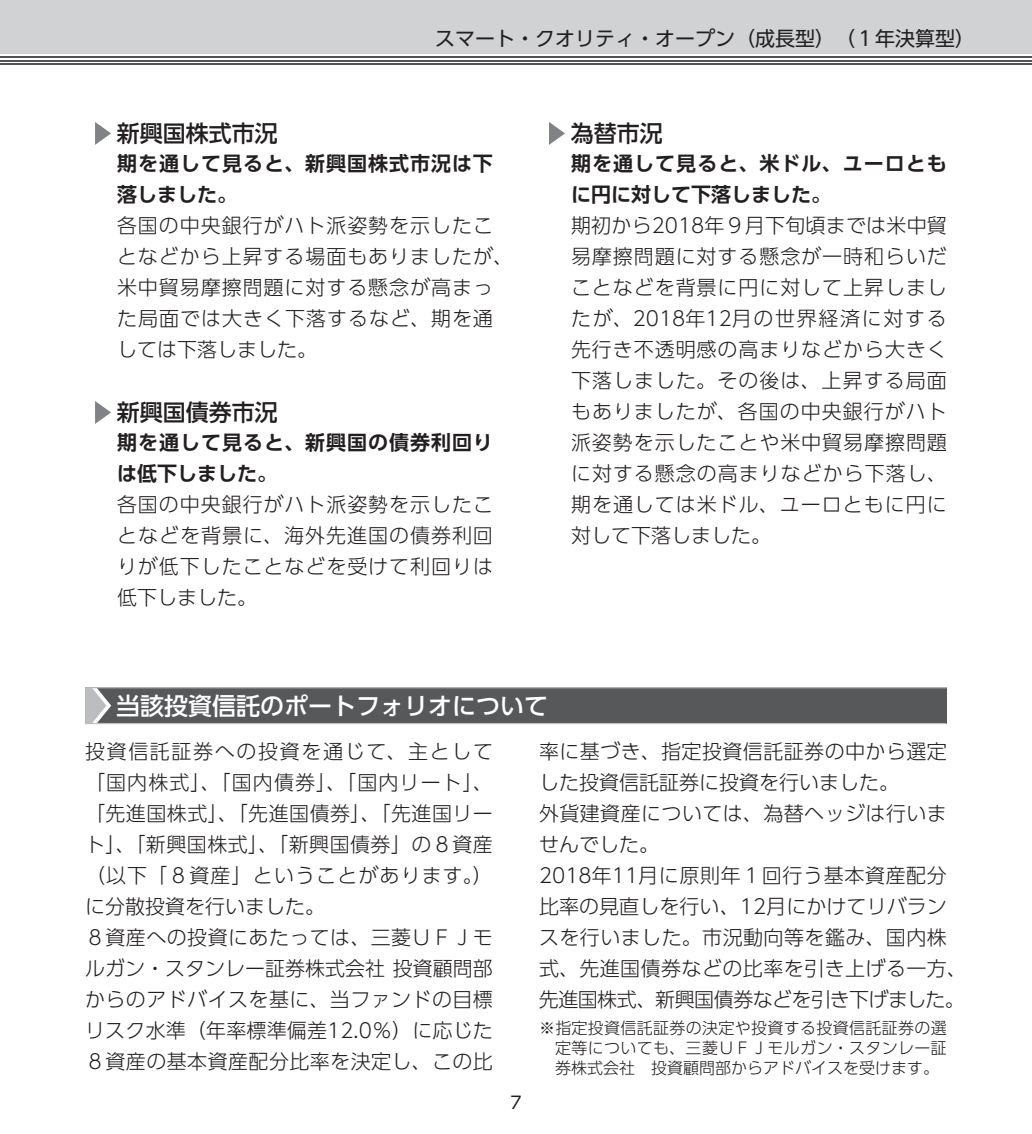
<style>
.page{position:relative;width:1032px;height:1134px;background:#fff}
.page>*{position:absolute;margin:0;border:0;box-sizing:border-box;transform-origin:0 0}
.t1{font:24px "UD Shin Go Pro Medium 90 msp RKSJ H";color:#fff}
.t2{font:23px "UD Shin Go Pro Medium 90 msp RKSJ H";color:#231f20}
.t3{font:20px/31px "UD Shin Go Pro Light 90 msp RKSJ H";letter-spacing:.02em;color:#231f20;text-align:justify}
.t4{font:20px/31px "UD Shin Go Pro Light 90 msp RKSJ H";letter-spacing:.045em;color:#231f20}
.t5{font:20px/31px "UD Shin Go Pro De Bold 90 msp RKSJ H";letter-spacing:.05em;color:#231f20}
.t6{font:20px "UD Shin Go Pro Regular 90 msp RKSJ H";color:#231f20}
.t7{font:17px "UD Shin Go Pro Regular 90 msp RKSJ H";color:#231f20}
.t8{font:16px/20px "UD Shin Go Pro Light 90 msp RKSJ H";letter-spacing:.01em;color:#231f20;text-align:justify}
</style>
<div class="page">
<div style="left:0;top:0;width:1032px;height:54px;background:#d1d2d4"></div>
<hr style="left:0;top:63px;width:1032px;height:2px;background:#535355">
<hr style="left:0;top:60px;width:1032px;height:1px;background:#535355">
<hr style="left:0;top:56px;width:1032px;height:2px;background:#535355">
<svg style="left:95px;top:122px;width:16px;height:23px"></svg>
<svg style="left:95px;top:401px;width:16px;height:23px"></svg>
<svg style="left:549px;top:122px;width:16px;height:23px"></svg>
<div style="left:85px;top:688px;width:862px;height:36px;background:#57585a"></div>
<hr style="left:85px;top:723px;width:861px;height:1px;background:#bcbdc0">
<hr style="left:85px;top:687px;width:862px;height:1px;background:#bcbdc0">
<svg style="left:85px;top:688px;width:26px;height:35px"></svg>
<p class="t6" style="left:435px;top:31px;width:541px">スマート・クオリティ・オープン（成長型）（１年決算型）</p>
<p class="t2" style="left:117px;top:125px;width:162px">新興国株式市況</p>
<p class="t5" style="left:117px;top:150px;width:377px">期を通して見ると、新興国株式市況は下落しました。</p>
<p class="t4" style="left:117px;top:212px;width:397px">各国の中央銀行がハト派姿勢を示したことなどから上昇する場面もありましたが、米中貿易摩擦問題に対する懸念が高まった局面では大きく下落するなど、期を通しては下落しました。｠</p>
<p class="t2" style="left:117px;top:404px;width:162px">新興国債券市況</p>
<p class="t5" style="left:117px;top:429px;width:377px">期を通して見ると、新興国の債券利回りは低下しました。</p>
<p class="t3" style="left:117px;top:491px;width:377px">各国の中央銀行がハト派姿勢を示したことなどを背景に、海外先進国の債券利回りが低下したことなどを受けて利回りは低下しました。</p>
<p class="t2" style="left:571px;top:125px;width:93px">為替市況</p>
<p class="t5" style="left:571px;top:150px;width:377px">期を通して見ると、米ドル、ユーロともに円に対して下落しました。</p>
<p class="t3" style="left:571px;top:212px;width:377px">期初から2018年９月下旬頃までは米中貿易摩擦問題に対する懸念が一時和らいだことなどを背景に円に対して上昇しましたが、2018年12月の世界経済に対する先行き不透明感の高まりなどから大きく下落しました。その後は、上昇する局面もありましたが、各国の中央銀行がハト派姿勢を示したことや米中貿易摩擦問題に対する懸念の高まりなどから下落し、期を通しては米ドル、ユーロともに円に対して下落しました。</p>
<p class="t1" style="left:116px;top:697px;width:434px">当該投資信託のポートフォリオについて</p>
<p class="t3" style="left:85px;top:738px;width:409px;text-align:left">投資信託証券への投資を通じて、主として「国内株式」、「国内債券」、「国内リート」、「先進国株式」、「先進国債券」、「先進国リート」、「新興国株式」、「新興国債券」の８資産（以下「８資産」ということがあります。）に分散投資を行いました。<br>８資産への投資にあたっては、三菱ＵＦＪモルガン・スタンレー証券株式会社 投資顧問部からのアドバイスを基に、当ファンドの目標リスク水準（年率標準偏差12.0％）に応じた<br>８資産の基本資産配分比率を決定し、この比</p>
<p class="t3" style="left:539px;top:738px;width:430px;text-align:left">率に基づき、指定投資信託証券の中から選定した投資信託証券に投資を行いました。<br>外貨建資産については、為替ヘッジは行いませんでした。<br>2018年11月に原則年１回行う基本資産配分比率の見直しを行い、12月にかけてリバランスを行いました。市況動向等を鑑み、国内株式、先進国債券などの比率を引き上げる一方、先進国株式、新興国債券などを引き下げました。</p>
<p class="t8" style="left:555px;top:1020px;width:393px;text-indent:-16px">※指定投資信託証券の決定や投資する投資信託証券の選定等についても、三菱ＵＦＪモルガン・スタンレー証券株式会社　投資顧問部からアドバイスを受けます。</p>
<p class="t7" style="left:510px;top:1096px;width:13px">7</p>
</div>
